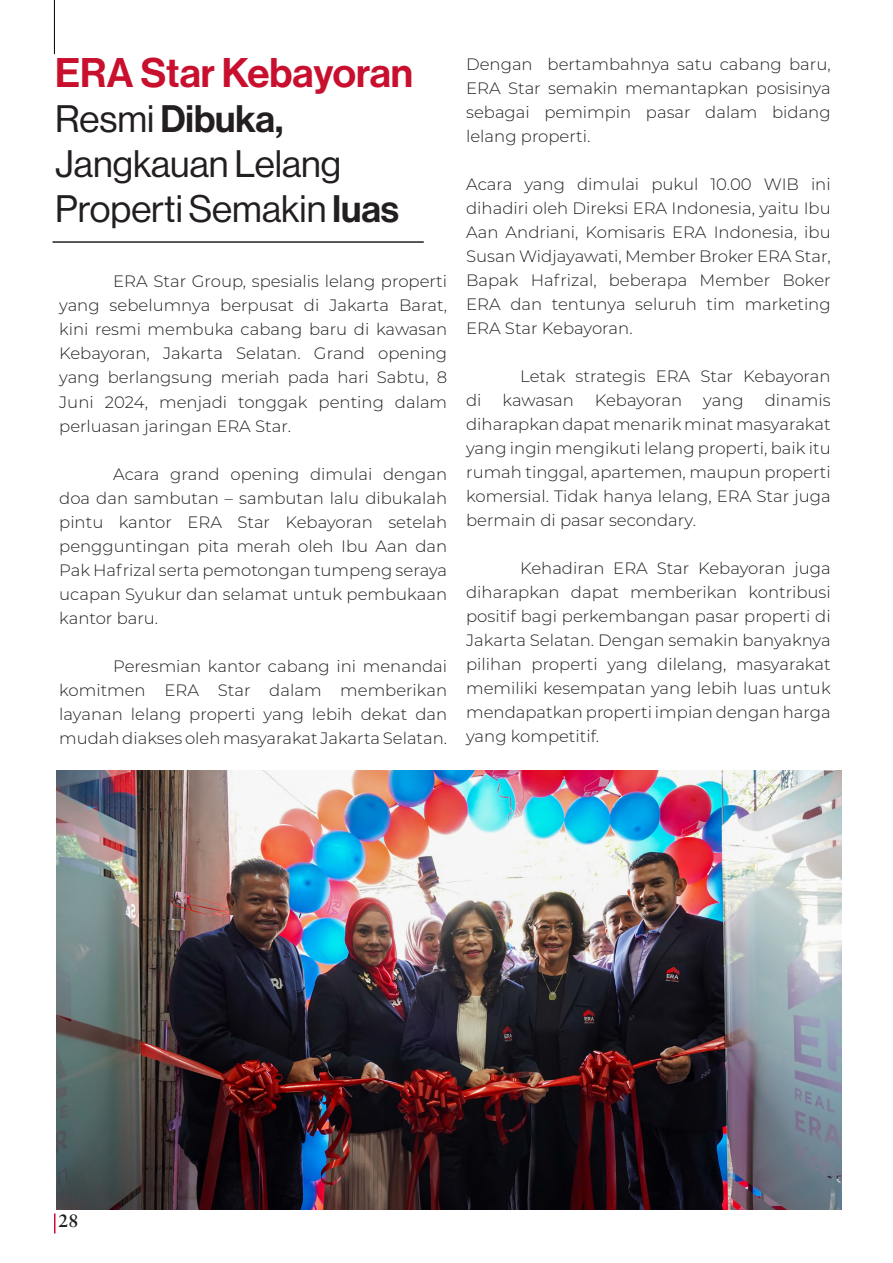
<style>
.page{position:relative;width:893px;height:1263px;background:#fff}
.page>*{position:absolute;margin:0;border:0;box-sizing:border-box;transform-origin:0 0}
.t1{font:40.5px "Neue Haas Display Mediu";color:#c8102e}
.t2{font:37.5px/45px "Neue Haas Display";color:#231f20}
.t3{font:700 18px "Sabon";color:#231f20}
.t4{font:300 16.5px/24px "Montserrat";color:#231f20;text-align:justify}
.s1{font-family:"Neue Haas Display Mediu"}
</style>
<div class="page">
<hr style="left:54px;top:1213px;width:2px;height:20px;background:#c8102e">
<hr style="left:54px;top:0;width:1px;height:54px;background:#000">
<hr style="left:53px;top:241px;width:371px;height:2px;background:#231f20">
<img style="left:56px;top:770px;width:785px;height:439px">
<p class="t1" style="left:55px;top:49px;width:359px">ERA Star Kebayoran</p>
<p class="t2" style="left:55px;top:97px;width:345px">Resmi <span class="s1">Dibuka,<br></span>Jangkauan Lelang<br>Properti Semakin <span class="s1">luas</span></p>
<p class="t4" style="left:59px;top:269px;width:389px;text-indent:54px">ERA Star Group, spesialis lelang properti yang sebelumnya berpusat di Jakarta Barat, kini resmi membuka cabang baru di kawasan Kebayoran, Jakarta Selatan. Grand opening yang berlangsung meriah pada hari Sabtu, 8<br>Juni 2024, menjadi tonggak penting dalam perluasan jaringan ERA Star.</p>
<p class="t4" style="left:59px;top:461px;width:389px;text-indent:54px">Acara grand opening dimulai dengan doa dan sambutan – sambutan lalu dibukalah pintu kantor ERA Star Kebayoran setelah pengguntingan pita merah oleh Ibu Aan dan Pak Hafrizal serta pemotongan tumpeng seraya ucapan Syukur dan selamat untuk pembukaan kantor baru.</p>
<p class="t4" style="left:59px;top:653px;width:389px;text-indent:54px">Peresmian kantor cabang ini menandai komitmen ERA Star dalam memberikan layanan lelang properti yang lebih dekat dan mudah diakses oleh masyarakat Jakarta Selatan.</p>
<p class="t4" style="left:466px;top:52px;width:366px">Dengan bertambahnya satu cabang baru, ERA Star semakin memantapkan posisinya sebagai pemimpin pasar dalam bidang lelang properti.</p>
<p class="t4" style="left:466px;top:172px;width:366px">Acara yang dimulai pukul 10.00 WIB ini dihadiri oleh Direksi ERA Indonesia, yaitu Ibu Aan Andriani, Komisaris ERA Indonesia, ibu Susan Widjayawati, Member Broker ERA Star, Bapak Hafrizal, beberapa Member Boker ERA dan tentunya seluruh tim marketing ERA Star Kebayoran.</p>
<p class="t4" style="left:520px;top:364px;width:312px">Letak strategis ERA Star Kebayoran</p>
<p class="t4" style="left:466px;top:388px;width:17px">di</p>
<p class="t4" style="left:503px;top:388px;width:73px">kawasan</p>
<p class="t4" style="left:595px;top:388px;width:89px">Kebayoran</p>
<p class="t4" style="left:703px;top:388px;width:42px">yang</p>
<p class="t4" style="left:466px;top:388px;width:366px;text-indent:299px">dinamis diharapkan dapat menarik minat masyarakat yang ingin mengikuti lelang properti, baik itu rumah tinggal, apartemen, maupun properti komersial. Tidak hanya lelang, ERA Star juga bermain di pasar secondary.</p>
<p class="t4" style="left:466px;top:556px;width:366px;text-indent:54px">Kehadiran ERA Star Kebayoran juga diharapkan dapat memberikan kontribusi positif bagi perkembangan pasar properti di Jakarta Selatan. Dengan semakin banyaknya pilihan properti yang dilelang, masyarakat memiliki kesempatan yang lebih luas untuk mendapatkan properti impian dengan harga yang kompetitif.</p>
<p class="t3" style="left:58px;top:1210px;width:22px">28</p>
</div>
